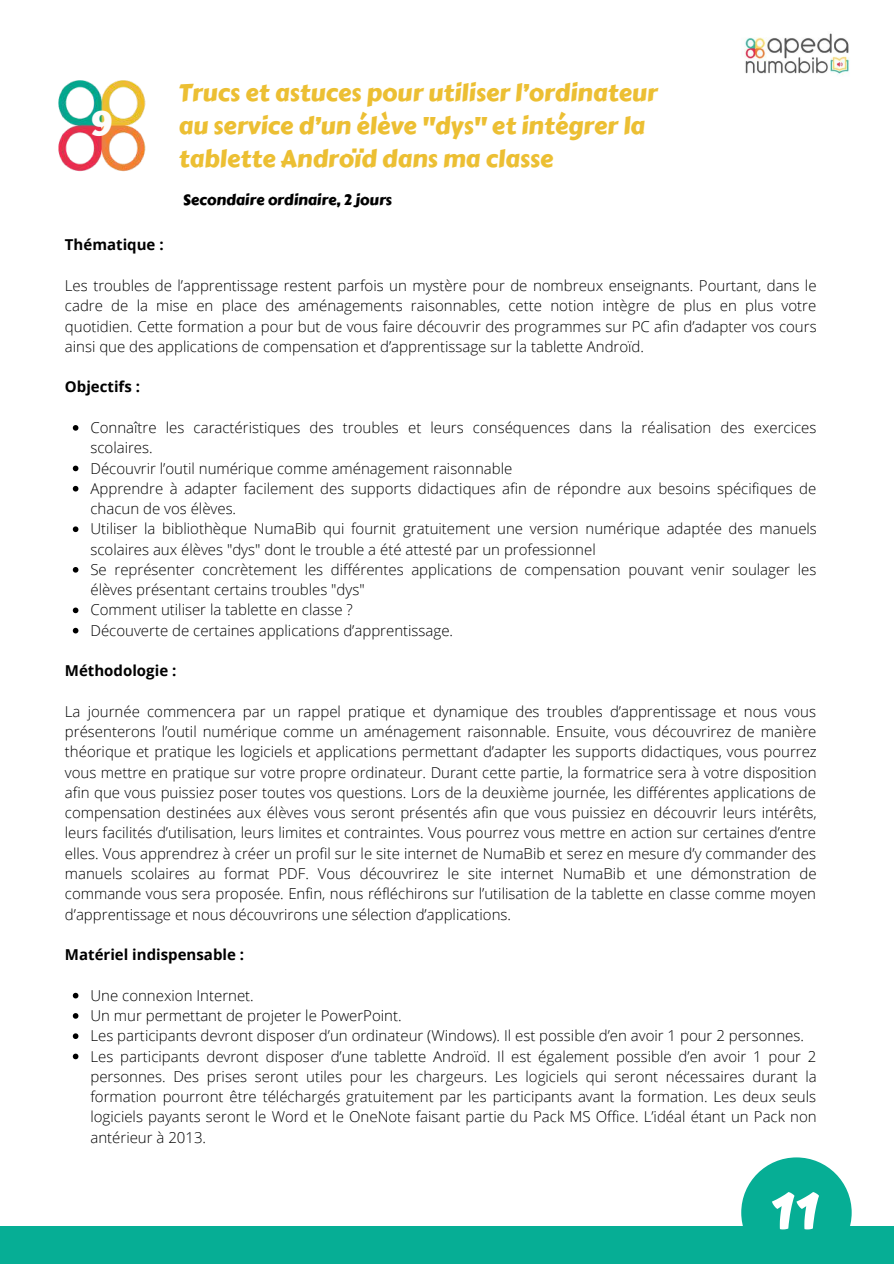
<style>
.page{position:relative;width:894px;height:1264px;background:#fff}
.page>*{position:absolute;margin:0;border:0;box-sizing:border-box;transform-origin:0 0}
.t1{font:700 49.95px "Atma";color:#fff}
.t2{font:700 34.65px "Atma";color:#fcfcfc}
.t3{font:24px/32.7px "Carter One";color:#ecbf33}
.t4{font:300 15px/20.2px "Open Sans";color:#000}
.t5{font:700 15px "Open Sans";color:#000}
.t6{font:15px "Carter One";color:#000}
</style>
<div class="page">
<svg style="left:73px;top:425px;width:5px;height:5px"></svg>
<svg style="left:73px;top:465px;width:5px;height:6px"></svg>
<svg style="left:73px;top:486px;width:5px;height:5px"></svg>
<svg style="left:73px;top:526px;width:5px;height:6px"></svg>
<svg style="left:73px;top:567px;width:5px;height:5px"></svg>
<svg style="left:73px;top:607px;width:5px;height:6px"></svg>
<svg style="left:73px;top:628px;width:5px;height:5px"></svg>
<svg style="left:73px;top:992px;width:5px;height:6px"></svg>
<svg style="left:73px;top:1013px;width:5px;height:5px"></svg>
<svg style="left:73px;top:1033px;width:5px;height:5px"></svg>
<svg style="left:73px;top:1053px;width:5px;height:6px"></svg>
<div style="left:0;top:1226px;width:893px;height:37px;background:#06ae95"></div>
<img style="left:744px;top:33px;width:106px;height:42px">
<img style="left:58px;top:80px;width:88px;height:92px">
<svg style="left:741px;top:1157px;width:110px;height:69px"></svg>
<h2 class="t2" style="left:91px;top:103px;width:23px">9</h2>
<h3 class="t3" style="left:178px;top:77px;width:480px">Trucs et astuces pour utiliser l’ordinateur au service d’un élève "dys" et intégrer la tablette Androïd dans ma classe</h3>
<p class="t6" style="left:183px;top:189px;width:211px">Secondaire ordinaire, 2 jours</p>
<p class="t5" style="left:65px;top:234px;width:100px">Thématique :</p>
<p class="t4" style="left:65px;top:275px;width:753px;text-align:justify">Les troubles de l’apprentissage restent parfois un mystère pour de nombreux enseignants. Pourtant, dans le cadre de la mise en place des aménagements raisonnables, cette notion intègre de plus en plus votre quotidien. Cette formation a pour but de vous faire découvrir des programmes sur PC afin d’adapter vos cours ainsi que des applications de compensation et d’apprentissage sur la tablette Androïd.</p>
<p class="t5" style="left:65px;top:376px;width:77px">Objectifs :</p>
<p class="t4" style="left:90px;top:417px;width:727px">Connaître les caractéristiques des troubles et leurs conséquences dans la réalisation des exercices scolaires.<br>Découvrir l’outil numérique comme aménagement raisonnable<br>Apprendre à adapter facilement des supports didactiques afin de répondre aux besoins spécifiques de chacun de vos élèves.<br>Utiliser la bibliothèque NumaBib qui fournit gratuitement une version numérique adaptée des manuels scolaires aux élèves "dys" dont le trouble a été attesté par un professionnel<br>Se représenter concrètement les différentes applications de compensation pouvant venir soulager les élèves présentant certains troubles "dys"<br>Comment utiliser la tablette en classe ?<br>Découverte de certaines applications d’apprentissage.</p>
<p class="t5" style="left:65px;top:660px;width:113px">Méthodologie :</p>
<p class="t4" style="left:65px;top:701px;width:753px;text-align:justify">La journée commencera par un rappel pratique et dynamique des troubles d’apprentissage et nous vous présenterons l’outil numérique comme un aménagement raisonnable. Ensuite, vous découvrirez de manière théorique et pratique les logiciels et applications permettant d’adapter les supports didactiques, vous pourrez vous mettre en pratique sur votre propre ordinateur. Durant cette partie, la formatrice sera à votre disposition afin que vous puissiez poser toutes vos questions. Lors de la deuxième journée, les différentes applications de compensation destinées aux élèves vous seront présentés afin que vous puissiez en découvrir leurs intérêts, leurs facilités d’utilisation, leurs limites et contraintes. Vous pourrez vous mettre en action sur certaines d’entre elles. Vous apprendrez à créer un profil sur le site internet de NumaBib et serez en mesure d’y commander des manuels scolaires au format PDF. Vous découvrirez le site internet NumaBib et une démonstration de commande vous sera proposée. Enfin, nous réfléchirons sur l’utilisation de la tablette en classe comme moyen d’apprentissage et nous découvrirons une sélection d’applications.</p>
<p class="t5" style="left:65px;top:944px;width:181px">Matériel indispensable :</p>
<p class="t4" style="left:90px;top:984px;width:727px">Une connexion Internet.<br>Un mur permettant de projeter le PowerPoint.<br>Les participants devront disposer d’un ordinateur (Windows). Il est possible d’en avoir 1 pour 2 personnes.<br>Les participants devront disposer d’une tablette Androïd. Il est également possible d’en avoir 1 pour 2 personnes. Des prises seront utiles pour les chargeurs. Les logiciels qui seront nécessaires durant la formation pourront être téléchargés gratuitement par les participants avant la formation. Les deux seuls logiciels payants seront le Word et le OneNote faisant partie du Pack MS Office. L’idéal étant un Pack non antérieur à 2013.</p>
<h1 class="t1" style="left:771px;top:1180px;width:51px">11</h1>
</div>
